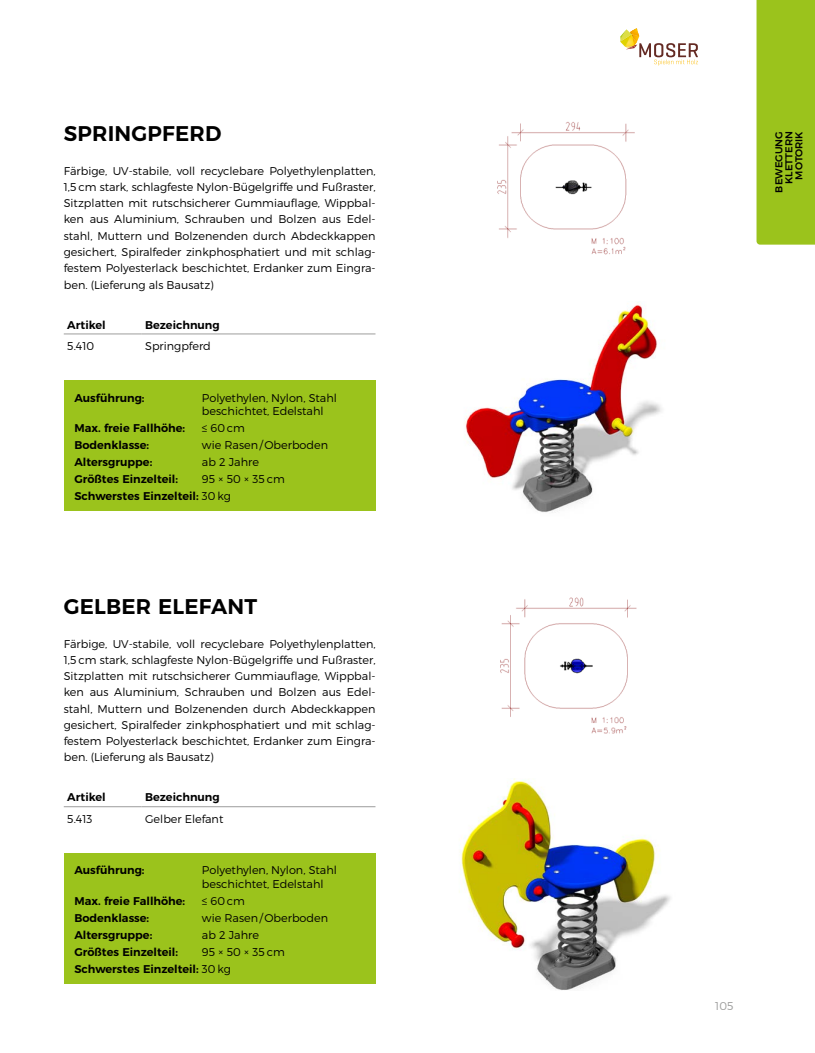
<style>
.page{position:relative;width:815px;height:1053px;background:#fff}
.page>*{position:absolute;margin:0;border:0;box-sizing:border-box;transform-origin:0 0}
.t1{font:600 21.25px "Montserrat";letter-spacing:.01em;color:#000}
.t2{font:300 11.25px/16.2px "Montserrat";color:#000;text-align:justify}
.t3{font:600 11.25px/17px "Montserrat";color:#000}
.t4{font:300 11.25px "Montserrat";color:#9d9d9c}
.t5{font:500 10px/10px "Montserrat";color:#000;text-align:right}
.s1{font-weight:300}
</style>
<div class="page">
<img style="left:497px;top:122px;width:138px;height:133px">
<img style="left:465px;top:304px;width:197px;height:209px">
<img style="left:500px;top:597px;width:137px;height:137px">
<img style="left:459px;top:778px;width:212px;height:212px">
<hr style="left:64px;top:333px;width:78px;height:1px;background:#9d9d9c">
<hr style="left:142px;top:333px;width:233px;height:1px;background:#9d9d9c">
<div style="left:64px;top:380px;width:312px;height:131px;background:#9bc31c"></div>
<hr style="left:64px;top:806px;width:78px;height:1px;background:#9d9d9c">
<hr style="left:142px;top:806px;width:233px;height:1px;background:#9d9d9c">
<div style="left:64px;top:852px;width:312px;height:131px;background:#9bc31c"></div>
<div style="left:756px;top:0;width:59px;height:244px;background:#9bc31c"></div>
<svg style="left:620px;top:28px;width:78px;height:38px"></svg>
<h1 class="t1" style="left:64px;top:116px;width:159px">SPRINGPFERD</h1>
<p class="t2" style="left:64px;top:162px;width:313px">Färbige, UV-stabile, voll recyclebare Polyethylenplatten, 1,5 cm stark, schlagfeste Nylon-Bügelgriffe und Fußraster, Sitzplatten mit rutschsicherer Gummiauflage, Wippbal&shy;ken aus Aluminium, Schrauben und Bolzen aus Edel&shy;stahl, Muttern und Bolzenenden durch Abdeckkappen gesichert, Spiralfeder zinkphosphatiert und mit schlag&shy;festem Polyesterlack beschichtet, Erdanker zum Eingra&shy;ben. (Lieferung als Bausatz)</p>
<p class="t3" style="left:67px;top:315px;width:40px">Artikel</p>
<p class="t3" style="left:145px;top:315px;width:76px">Bezeichnung</p>
<p class="t2" style="left:67px;top:338px;width:28px">5.410</p>
<p class="t2" style="left:145px;top:338px;width:67px">Springpferd</p>
<p class="t3" style="left:74px;top:388px;width:72px">Ausführung:</p>
<p class="t2" style="left:202px;top:390px;width:137px;line-height:13.5px">Polyethylen, Nylon, Stahl beschichtet, Edelstahl</p>
<p class="t3" style="left:74px;top:418px;width:112px">Max. freie Fallhöhe:</p>
<p class="t2" style="left:202px;top:420px;width:45px">≤ 60 cm</p>
<p class="t3" style="left:74px;top:436px;width:76px">Bodenklasse:</p>
<p class="t2" style="left:202px;top:437px;width:128px">wie Rasen/Oberboden</p>
<p class="t3" style="left:74px;top:453px;width:79px">Altersgruppe:</p>
<p class="t2" style="left:202px;top:454px;width:58px">ab 2 Jahre</p>
<p class="t3" style="left:74px;top:470px;width:105px">Größtes Einzelteil:</p>
<p class="t3" style="left:74px;top:470px;width:212px;text-indent:128px"><span class="s1">95 × 50 × 35 cm<br></span>Schwerstes Einzelteil: <span class="s1">30 kg</span></p>
<h1 class="t1" style="left:64px;top:588px;width:195px">GELBER ELEFANT</h1>
<p class="t2" style="left:64px;top:635px;width:313px">Färbige, UV-stabile, voll recyclebare Polyethylenplatten, 1,5 cm stark, schlagfeste Nylon-Bügelgriffe und Fußraster, Sitzplatten mit rutschsicherer Gummiauflage, Wippbal&shy;ken aus Aluminium, Schrauben und Bolzen aus Edel&shy;stahl, Muttern und Bolzenenden durch Abdeckkappen gesichert, Spiralfeder zinkphosphatiert und mit schlag&shy;festem Polyesterlack beschichtet, Erdanker zum Eingra&shy;ben. (Lieferung als Bausatz)</p>
<p class="t3" style="left:67px;top:788px;width:40px">Artikel</p>
<p class="t3" style="left:145px;top:788px;width:76px">Bezeichnung</p>
<p class="t2" style="left:67px;top:810px;width:27px">5.413</p>
<p class="t2" style="left:145px;top:810px;width:80px">Gelber Elefant</p>
<p class="t3" style="left:74px;top:860px;width:72px">Ausführung:</p>
<p class="t2" style="left:202px;top:863px;width:137px;line-height:13.5px">Polyethylen, Nylon, Stahl beschichtet, Edelstahl</p>
<p class="t3" style="left:74px;top:891px;width:112px">Max. freie Fallhöhe:</p>
<p class="t2" style="left:202px;top:892px;width:45px">≤ 60 cm</p>
<p class="t3" style="left:74px;top:908px;width:76px">Bodenklasse:</p>
<p class="t2" style="left:202px;top:909px;width:128px">wie Rasen/Oberboden</p>
<p class="t3" style="left:74px;top:925px;width:79px">Altersgruppe:</p>
<p class="t2" style="left:202px;top:926px;width:58px">ab 2 Jahre</p>
<p class="t3" style="left:74px;top:942px;width:105px">Größtes Einzelteil:</p>
<p class="t3" style="left:74px;top:942px;width:212px;text-indent:128px"><span class="s1">95 × 50 × 35 cm<br></span>Schwerstes Einzelteil: <span class="s1">30 kg</span></p>
<p class="t5" style="left:773px;top:192px;width:63px;rotate:-90deg">BEWEGUNG<br>KLETTERN<br>MOTORIK</p>
<p class="t4" style="left:715px;top:999px;width:20px">105</p>
</div>
